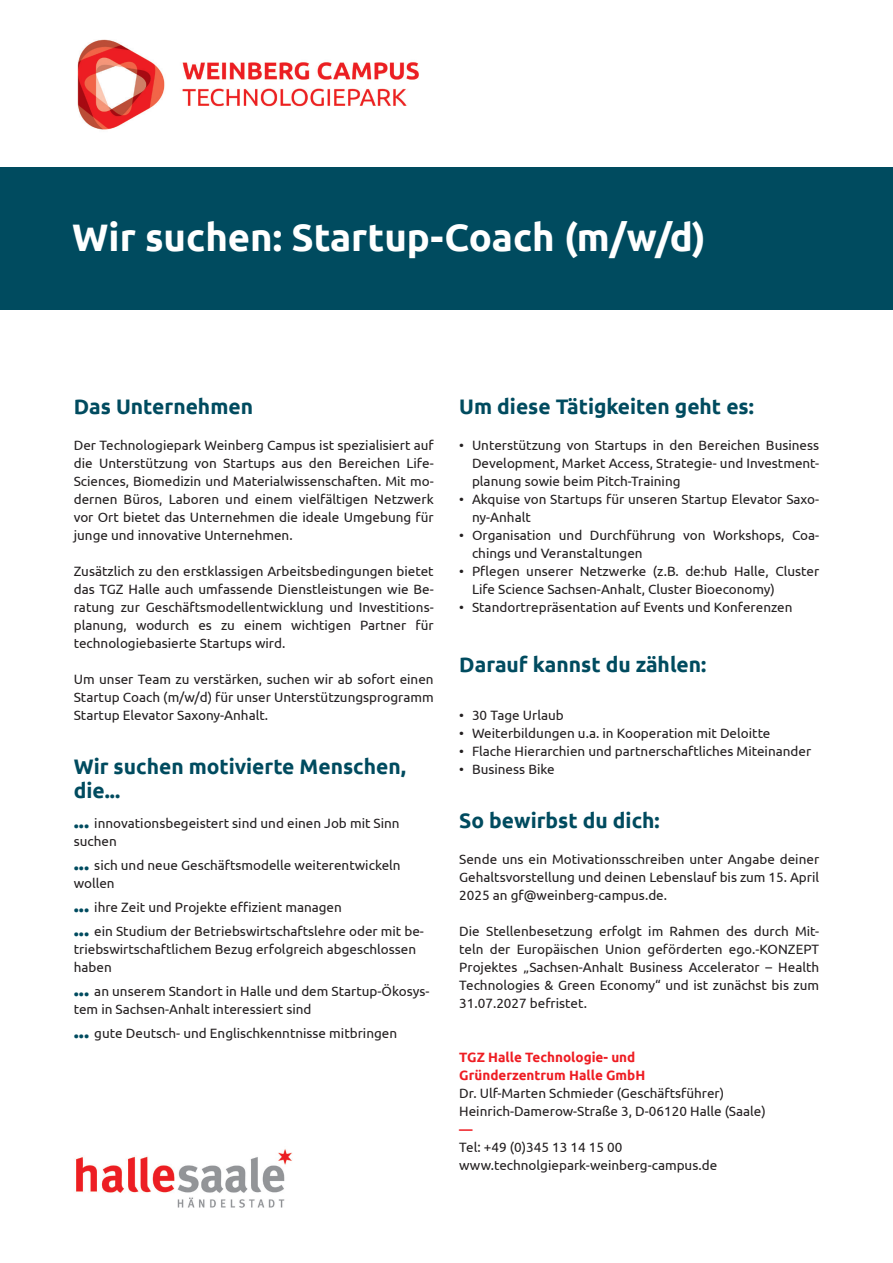
<style>
.page{position:relative;width:893px;height:1263px;background:#fff}
.page>*{position:absolute;margin:0;border:0;box-sizing:border-box;transform-origin:0 0}
.Headline_1_-_weiß{font:700 38.25px "Ubuntu";color:#fff}
.Headline_2{font:700 21px/24px "Ubuntu";color:#004b5f}
.Fließtext{font:13.5px/18px "Ubuntu";color:#231f20;text-align:justify}
.Headline_2-2{font:13.5px/18px "Ubuntu";color:#231f20}
.Fließtext-2{font:700 13.5px "Ubuntu";color:#ee1d23}
.Fließtext-3{font:500 13.5px "Ubuntu";color:#ee1d23}
.s1{font-weight:700;font-size:21px;color:#004b5f}
</style>
<div class="page">
<img style="left:78px;top:39px;width:341px;height:91px">
<div style="left:0;top:167px;width:893px;height:143px;background:#004b5f"></div>
<img style="left:76px;top:1149px;width:216px;height:59px">
<p class="Headline_1_-_weiß" style="left:72px;top:214px;width:635px">Wir suchen: Startup-Coach (m/w/d)</p>
<p class="Headline_2" style="left:74px;top:394px;width:181px">Das Unternehmen</p>
<p class="Fließtext" style="left:74px;top:436px;width:361px">Der Technologiepark Weinberg Campus ist spezialisiert auf die Unterstützung von Startups aus den Bereichen Life-Sciences, Biomedizin und Materialwissenschaften. Mit mo&shy;dernen Büros, Laboren und einem vielfältigen Netzwerk vor Ort bietet das Unternehmen die ideale Umgebung für junge und innovative Unternehmen.</p>
<p class="Fließtext" style="left:74px;top:562px;width:361px">Zusätzlich zu den erstklassigen Arbeitsbedingungen bietet das TGZ Halle auch umfassende Dienstleistungen wie Be&shy;ratung zur Geschäftsmodellentwicklung und Investitions&shy;planung, wodurch es zu einem wichtigen Partner für technologiebasierte Startups wird.</p>
<p class="Fließtext" style="left:74px;top:670px;width:361px">Um unser Team zu verstärken, suchen wir ab sofort einen Startup Coach (m/w/d) für unser Unterstützungsprogramm Startup Elevator Saxony-Anhalt.</p>
<p class="Headline_2" style="left:74px;top:754px;width:334px">Wir suchen motivierte Menschen, die...</p>
<p class="Headline_2-2" style="left:74px;top:814px;width:327px"><span class="s1">...</span> innovationsbegeistert sind und einen Job mit Sinn suchen</p>
<p class="Headline_2-2" style="left:74px;top:856px;width:328px"><span class="s1">...</span> sich und neue Geschäftsmodelle weiterentwickeln wollen</p>
<p class="Headline_2-2" style="left:74px;top:898px;width:270px"><span class="s1">...</span> ihre Zeit und Projekte effizient managen</p>
<p class="Headline_2-2" style="left:74px;top:922px;width:352px"><span class="s1">...</span> ein Studium der Betriebswirtschaftslehre oder mit be&shy;triebswirtschaftlichem Bezug erfolgreich abgeschlossen haben</p>
<p class="Headline_2-2" style="left:74px;top:982px;width:357px"><span class="s1">...</span> an unserem Standort in Halle und dem Startup-Ökosys&shy;tem in Sachsen-Anhalt interessiert sind</p>
<p class="Headline_2-2" style="left:74px;top:1024px;width:325px"><span class="s1">...</span> gute Deutsch- und Englischkenntnisse mitbringen</p>
<p class="Headline_2" style="left:459px;top:394px;width:296px">Um diese Tätigkeiten geht es:</p>
<p class="Fließtext" style="left:472px;top:436px;width:349px;text-indent:-13px">• Unterstützung von Startups in den Bereichen Business Development, Market Access, Strategie- und Investment&shy;planung sowie beim Pitch-Training</p>
<p class="Fließtext" style="left:472px;top:490px;width:349px;text-indent:-13px">• Akquise von Startups für unseren Startup Elevator Saxo&shy;ny-Anhalt</p>
<p class="Fließtext" style="left:472px;top:526px;width:349px;text-indent:-13px">• Organisation und Durchführung von Workshops, Coa&shy;chings und Veranstaltungen</p>
<p class="Fließtext" style="left:472px;top:562px;width:349px;text-indent:-13px">• Pflegen unserer Netzwerke (z.B. de:hub Halle, Cluster<br>Life Science Sachsen-Anhalt, Cluster Bioeconomy)</p>
<p class="Fließtext" style="left:459px;top:598px;width:335px">• Standortrepräsentation auf Events und Konferenzen</p>
<p class="Headline_2" style="left:459px;top:652px;width:249px">Darauf kannst du zählen:</p>
<p class="Fließtext" style="left:459px;top:706px;width:106px">• 30 Tage Urlaub</p>
<p class="Fließtext" style="left:459px;top:724px;width:313px">• Weiterbildungen u.a. in Kooperation mit Deloitte</p>
<p class="Fließtext" style="left:459px;top:742px;width:354px">• Flache Hierarchien und partnerschaftliches Miteinander</p>
<p class="Fließtext" style="left:459px;top:760px;width:97px">• Business Bike</p>
<p class="Headline_2" style="left:459px;top:808px;width:202px">So bewirbst du dich:</p>
<p class="Fließtext" style="left:459px;top:850px;width:361px">Sende uns ein Motivationsschreiben unter Angabe deiner Gehaltsvorstellung und deinen Lebenslauf bis zum 15. April 2025 an gf@weinberg-campus.de.</p>
<p class="Fließtext" style="left:459px;top:922px;width:361px">Die Stellenbesetzung erfolgt im Rahmen des durch Mit&shy;teln der Europäischen Union geförderten ego.-KONZEPT Projektes „Sachsen-Anhalt Business Accelerator – Health Technologies &amp; Green Economy“ und ist zunächst bis zum 31.07.2027 befristet.</p>
<p class="Fließtext-2" style="left:459px;top:1049px;width:178px">TGZ Halle Technologie- und</p>
<p class="Fließtext-2" style="left:459px;top:1067px;width:188px">Gründerzentrum Halle GmbH</p>
<p class="Fließtext" style="left:459px;top:1084px;width:266px">Dr. Ulf-Marten Schmieder (Geschäftsführer)</p>
<p class="Fließtext" style="left:459px;top:1102px;width:308px">Heinrich-Damerow-Straße 3, D-06120 Halle (Saale)</p>
<p class="Fließtext-3" style="left:459px;top:1121px;width:15px">—</p>
<p class="Fließtext" style="left:459px;top:1138px;width:165px">Tel: +49 (0)345 13 14 15 00</p>
<p class="Fließtext" style="left:459px;top:1156px;width:259px">www.technolgiepark-weinberg-campus.de</p>
</div>
